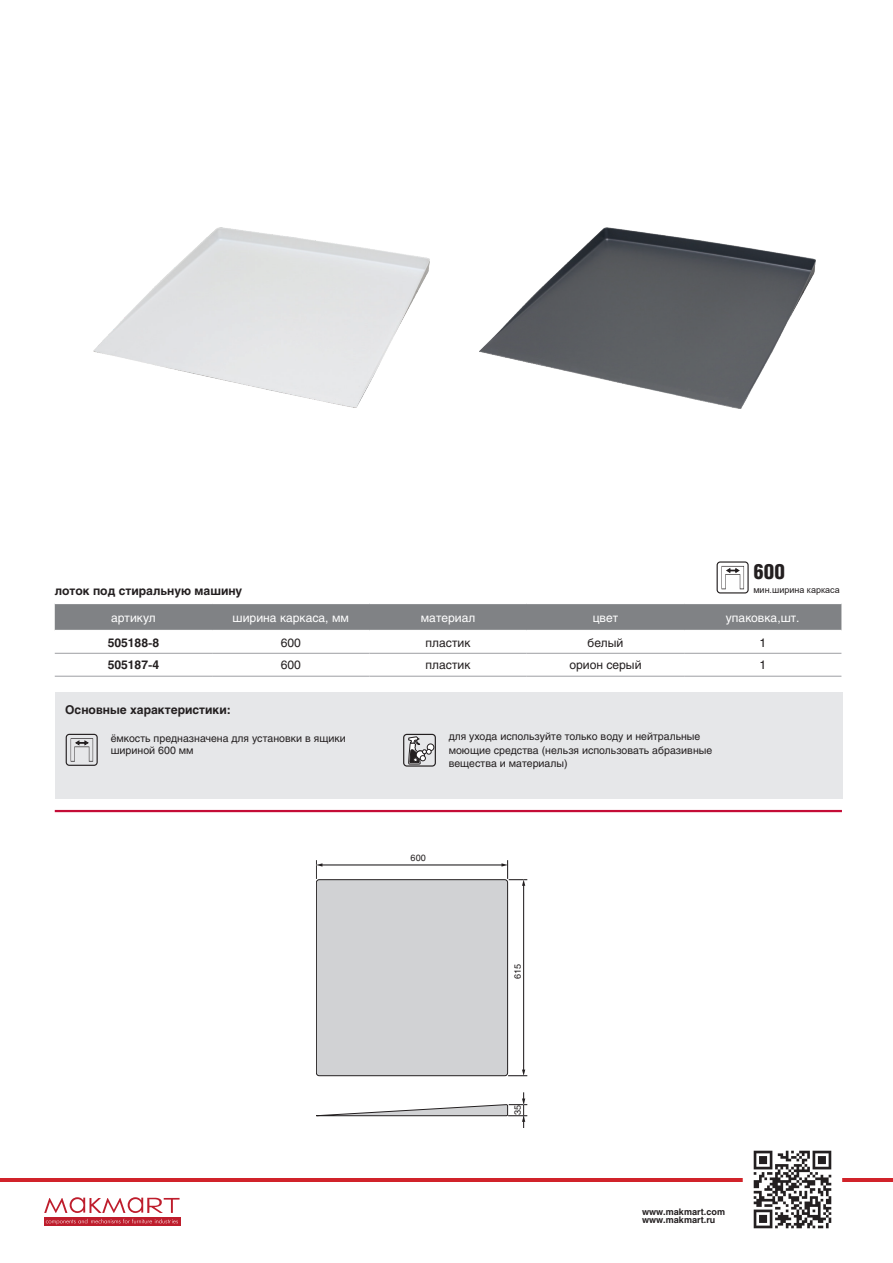
<style>
.page{position:relative;width:893px;height:1263px;background:#fff}
.page>*{position:absolute;margin:0;border:0;box-sizing:border-box;transform-origin:0 0}
.t1{font:900 21px "Helios Cond";color:#231f20}
.артикулы{font:700 12px "Helios";color:#231f20}
.t2{font:12px "Helios";color:#fff}
.t3{font:12px "Helios";color:#231f20}
.t4{font:10.5px/13.5px "Helios";color:#231f20}
.t5{font:700 9px/8.6px "Helios";color:#231f20}
.t6{font:9px "Arial";color:#231f20}
.схемы{font:9px "Helios";color:#231f20}
</style>
<div class="page">
<hr style="left:0;top:1178px;width:893px;height:3px;background:#d1232a">
<img style="left:746px;top:1150px;width:93px;height:79px">
<div style="left:44px;top:1217px;width:136px;height:9px;background:#be1d2c"></div>
<svg style="left:46px;top:1219px;width:132px;height:5px"></svg>
<svg style="left:44px;top:1197px;width:136px;height:16px"></svg>
<div style="left:55px;top:693px;width:787px;height:106px;background:#e6e7e9"></div>
<div style="left:66px;top:734px;width:32px;height:32px;border:1px solid #231f20;border-radius:3px"></div>
<svg style="left:71px;top:738px;width:22px;height:24px"></svg>
<div style="left:403px;top:734px;width:33px;height:33px;border:1px solid #231f20;border-radius:3px"></div>
<div style="left:427px;top:744px;width:7px;height:7px;background:#fff;border-radius:50%"></div>
<div style="left:427px;top:744px;width:7px;height:7px;border:1px solid #231f20;border-radius:50%"></div>
<svg style="left:408px;top:735px;width:23px;height:30px"></svg>
<svg style="left:55px;top:604px;width:786px;height:26px;background:#818386"></svg>
<hr style="left:212px;top:653px;width:157px;height:1px;background:#a8a9ad">
<hr style="left:369px;top:653px;width:158px;height:1px;background:#a8a9ad">
<hr style="left:527px;top:653px;width:157px;height:1px;background:#a8a9ad">
<hr style="left:684px;top:653px;width:157px;height:1px;background:#a8a9ad">
<hr style="left:212px;top:676px;width:157px;height:1px;background:#a8a9ad">
<hr style="left:369px;top:676px;width:158px;height:1px;background:#a8a9ad">
<hr style="left:527px;top:676px;width:157px;height:1px;background:#a8a9ad">
<hr style="left:684px;top:676px;width:157px;height:1px;background:#a8a9ad">
<hr style="left:55px;top:653px;width:157px;height:1px;background:#a8a9ad">
<hr style="left:55px;top:676px;width:157px;height:1px;background:#a8a9ad">
<hr style="left:55px;top:810px;width:787px;height:2px;background:#c40c37">
<img style="left:93px;top:227px;width:336px;height:181px">
<img style="left:480px;top:227px;width:336px;height:181px">
<div style="left:316px;top:880px;width:192px;height:196px;background:#d1d2d4;border-radius:3px"></div>
<div style="left:316px;top:879px;width:192px;height:197px;border:1px solid #231f20;border-radius:3px"></div>
<hr style="left:321px;top:865px;width:182px;height:1px;background:#231f20">
<svg style="left:316px;top:860px;width:6px;height:19px"></svg>
<hr style="left:523px;top:885px;width:1px;height:186px;background:#231f20">
<svg style="left:501px;top:860px;width:26px;height:26px"></svg>
<svg style="left:508px;top:1069px;width:19px;height:7px"></svg>
<svg style="left:316px;top:1092px;width:211px;height:36px"></svg>
<div style="left:717px;top:561px;width:32px;height:32px;border:1px solid #231f20;border-radius:3px"></div>
<svg style="left:722px;top:566px;width:22px;height:23px"></svg>
<p class="артикулы" style="left:55px;top:584px;width:189px">лоток под стиральную машину</p>
<p class="t1" style="left:753px;top:560px;width:33px">600</p>
<p class="t6" style="left:753px;top:584px;width:88px">мин.ширина каркаса</p>
<p class="t2" style="left:111px;top:610px;width:46px">артикул</p>
<p class="t2" style="left:233px;top:610px;width:118px">ширина каркаса, мм</p>
<p class="t2" style="left:421px;top:610px;width:56px">материал</p>
<p class="t2" style="left:593px;top:610px;width:27px">цвет</p>
<p class="t2" style="left:726px;top:610px;width:75px">упаковка,шт.</p>
<p class="артикулы" style="left:108px;top:635px;width:53px">505188-8</p>
<p class="t3" style="left:281px;top:635px;width:22px">600</p>
<p class="t3" style="left:426px;top:635px;width:46px">пластик</p>
<p class="t3" style="left:587px;top:635px;width:37px">белый</p>
<p class="t3" style="left:759px;top:635px;width:8px">1</p>
<p class="артикулы" style="left:108px;top:658px;width:53px">505187-4</p>
<p class="t3" style="left:281px;top:658px;width:22px">600</p>
<p class="t3" style="left:426px;top:658px;width:46px">пластик</p>
<p class="t3" style="left:569px;top:658px;width:74px">орион серый</p>
<p class="t3" style="left:759px;top:658px;width:8px">1</p>
<p class="артикулы" style="left:65px;top:703px;width:167px">Основные характеристики:</p>
<p class="t4" style="left:111px;top:732px;width:237px;line-height:12.6px">ёмкость предназначена для установки в ящики шириной 600 мм</p>
<p class="t4" style="left:449px;top:730px;width:265px">для ухода используйте только воду и нейтральные моющие средства (нельзя использовать абразивные вещества и материалы)</p>
<p class="схемы" style="left:411px;top:852px;width:17px">600</p>
<p class="схемы" style="left:512px;top:979px;width:17px;rotate:-90deg">615</p>
<p class="схемы" style="left:512px;top:1115px;width:12px;rotate:-90deg">35</p>
<p class="t5" style="left:642px;top:1207px;width:84px">www.makmart.com www.makmart.ru</p>
</div>
